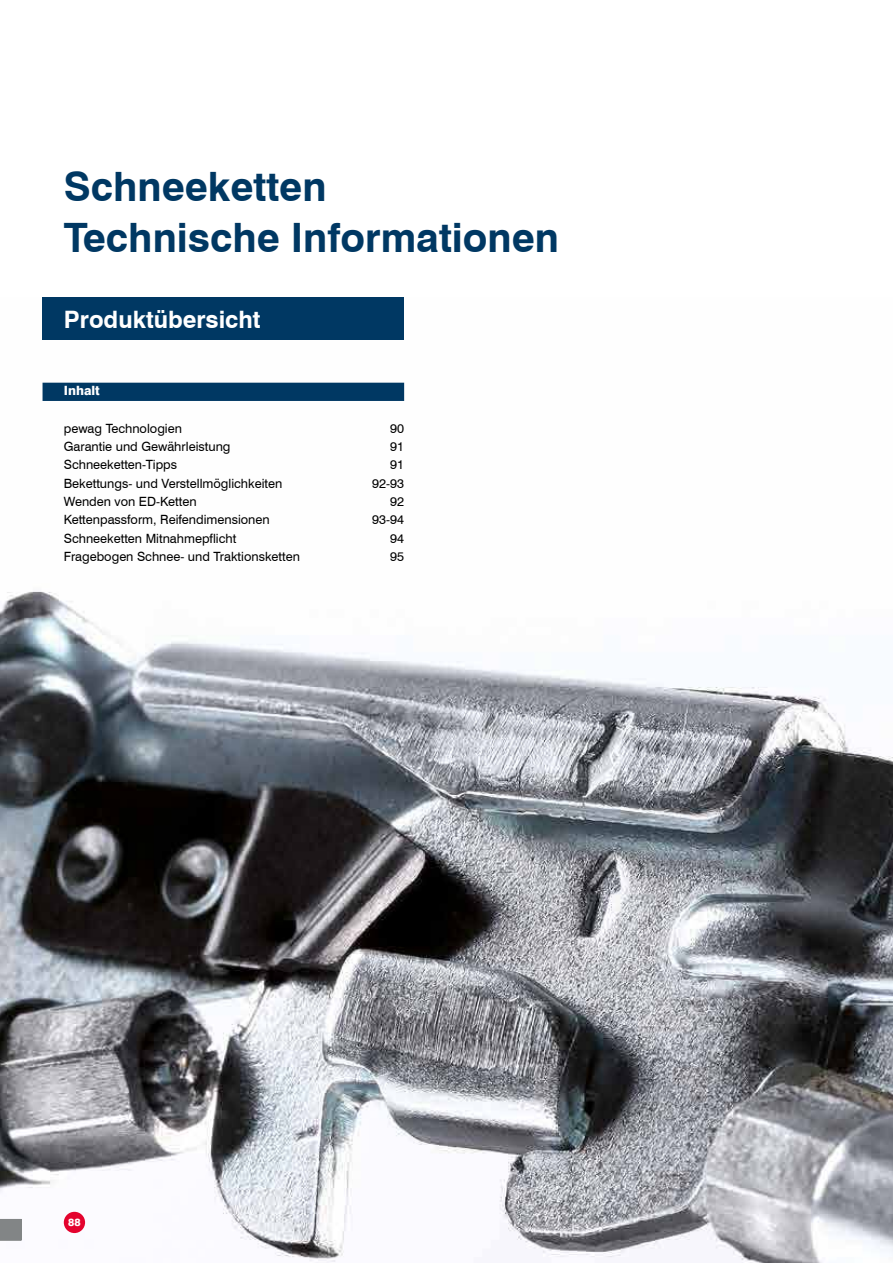
<style>
.page{position:relative;width:893px;height:1263px;background:#fff}
.page>*{position:absolute;margin:0;border:0;box-sizing:border-box;transform-origin:0 0}
.t1{font:700 40.5px/51px "Swiss 721 BT";color:#003863}
.t2{font:700 24px "Swiss 721 BT";color:#fff}
.t3{font:12.75px "Swiss 721 BT";color:#000}
.t4{font:800 12.75px "Swiss 721 BT";color:#fff}
.t5{font:800 10.5px "Swiss 721 BT";color:#fff}
</style>
<div class="page">
<img style="left:0;top:298px;width:892px;height:965px">
<div style="left:43px;top:383px;width:361px;height:18px;background:#003863"></div>
<div style="left:43px;top:298px;width:361px;height:42px;background:#003863"></div>
<div style="left:64px;top:1212px;width:21px;height:21px;background:#e4032e;border-radius:50%"></div>
<svg style="left:0;top:1219px;width:21px;height:22px"></svg>
<h1 class="t1" style="left:64px;top:161px;width:496px">Schneeketten<br>Technische Informationen</h1>
<h2 class="t2" style="left:64px;top:305px;width:198px">Produktübersicht</h2>
<p class="t4" style="left:64px;top:383px;width:37px">Inhalt</p>
<p class="t3" style="left:64px;top:421px;width:120px">pewag Technologien</p>
<p class="t3" style="left:390px;top:421px;width:15px">90</p>
<p class="t3" style="left:64px;top:439px;width:168px">Garantie und Gewährleistung</p>
<p class="t3" style="left:390px;top:439px;width:15px">91</p>
<p class="t3" style="left:64px;top:457px;width:115px">Schneeketten-Tipps</p>
<p class="t3" style="left:390px;top:457px;width:15px">91</p>
<p class="t3" style="left:64px;top:475px;width:220px">Bekettungs- und Verstellmöglichkeiten</p>
<p class="t3" style="left:372px;top:475px;width:33px">92-93</p>
<p class="t3" style="left:64px;top:494px;width:134px">Wenden von ED-Ketten</p>
<p class="t3" style="left:390px;top:494px;width:15px">92</p>
<p class="t3" style="left:64px;top:512px;width:207px">Kettenpassform, Reifendimensionen</p>
<p class="t3" style="left:372px;top:512px;width:33px">93-94</p>
<p class="t3" style="left:64px;top:530px;width:174px">Schneeketten Mitnahmepflicht</p>
<p class="t3" style="left:390px;top:530px;width:15px">94</p>
<p class="t3" style="left:64px;top:549px;width:238px">Fragebogen Schnee- und Traktionsketten</p>
<p class="t3" style="left:390px;top:549px;width:15px">95</p>
<p class="t5" style="left:68px;top:1216px;width:14px">88</p>
</div>
